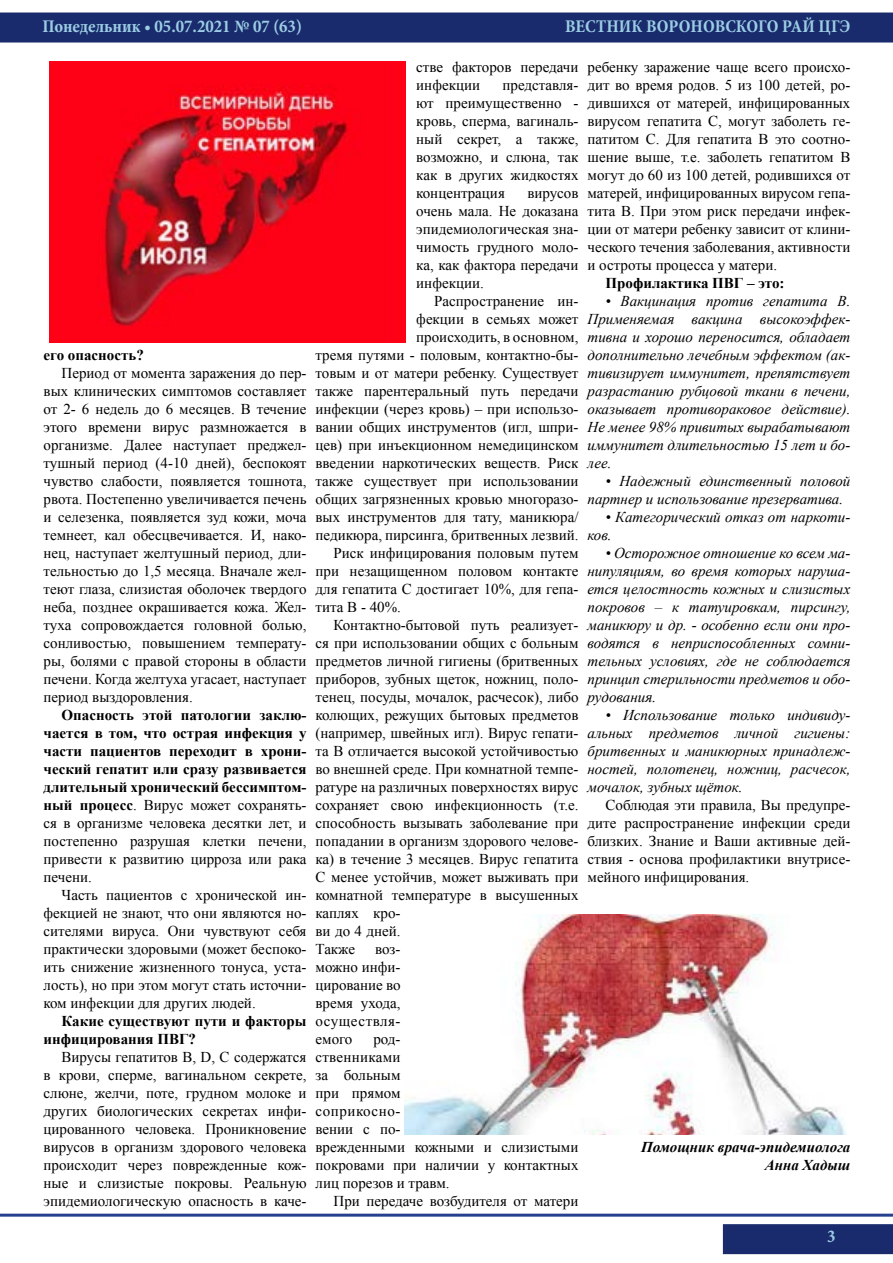
<style>
.page{position:relative;width:893px;height:1263px;background:#fff}
.page>*{position:absolute;margin:0;border:0;box-sizing:border-box;transform-origin:0 0}
.t1{font:700 condensed 18px "Minion Pro";color:#9ccde4}
.t2{font:15px/18px "Times New Roman";color:#000;text-align:justify}
.t3{font:italic 15px/18px "Times New Roman";color:#000;text-align:justify}
.t4{font:700 15px/18px "Times New Roman";color:#000;text-align:justify}
.t5{font:italic 700 15px/18px "Times New Roman";color:#000;text-align:right}
.s1{font-weight:400}
</style>
<div class="page">
<div style="left:723px;top:1224px;width:170px;height:30px;background:#192b6c"></div>
<div style="left:0;top:13px;width:893px;height:30px;background:#192b6c"></div>
<hr style="left:0;top:1214px;width:893px;height:3px;background:#25408f">
<img style="left:404px;top:914px;width:442px;height:220px">
<img style="left:49px;top:61px;width:356px;height:281px">
<p class="t1" style="left:43px;top:14px;width:261px">Понедельник • 05.07.2021 № 07 (63)</p>
<p class="t1" style="left:565px;top:14px;width:104px">ВЕСТНИК ВОРО</p>
<p class="t1" style="left:691px;top:14px;width:57px">НОВСКОГО</p>
<p class="t1" style="left:782px;top:14px;width:70px">РАЙ ЦГЭ</p>
<p class="t4" style="left:44px;top:346px;width:102px">его опасность?</p>
<p class="t2" style="left:44px;top:364px;width:264px;text-indent:18px">Период от момента заражения до пер&shy;вых клинических симптомов составляет от 2- 6 недель до 6 месяцев. В течение этого времени вирус размножается в организме. Далее наступает преджел&shy;тушный период (4-10 дней), беспокоят чувство слабости, появляется тошнота, рвота. Постепенно увеличивается печень и селезенка, появляется зуд кожи, моча темнеет, кал обесцвечивается. И, нако&shy;нец, наступает желтушный период, дли&shy;тельностью до 1,5 месяца. Вначале жел&shy;теют глаза, слизистая оболочек твердого неба, позднее окрашивается кожа. Жел&shy;туха сопровождается головной болью, сонливостью, повышением температу&shy;ры, болями с правой стороны в области печени. Когда желтуха угасает, наступает период выздоровления.</p>
<p class="t4" style="left:44px;top:706px;width:264px;text-indent:18px">Опасность этой патологии заклю&shy;чается в том, что острая инфекция у части пациентов переходит в хрони&shy;ческий гепатит или сразу развивается длительный хронический бессимптом&shy;ный процесс<span class="s1">. Вирус может сохранять&shy;ся в организме человека десятки лет, и постепенно разрушая клетки печени, привести к развитию цирроза или рака печени.</span></p>
<p class="t2" style="left:44px;top:886px;width:264px;text-indent:18px">Часть пациентов с хронической ин&shy;фекцией не знают, что они являются но&shy;сителями вируса. Они чувствуют себя практически здоровыми (может беспоко&shy;ить снижение жизненного тонуса, уста&shy;лость), но при этом могут стать источни&shy;ком инфекции для других людей.</p>
<p class="t4" style="left:44px;top:1012px;width:264px;text-indent:18px">Какие существуют пути и факторы инфицирования ПВГ?</p>
<p class="t2" style="left:44px;top:1048px;width:264px;text-indent:18px">Вирусы гепатитов В, D, С содержатся в крови, сперме, вагинальном секрете, слюне, желчи, поте, грудном молоке и других биологических секретах инфи&shy;цированного человека. Проникновение вирусов в организм здорового человека происходит через поврежденные кож&shy;ные и слизистые покровы. Реальную эпидемиологическую опасность в каче-</p>
<p class="t2" style="left:416px;top:58px;width:164px">стве факторов передачи инфекции</p>
<p class="t2" style="left:587px;top:58px;width:264px">ребенку заражение чаще всего происхо&shy;дит во время родов. 5 из 100 детей, ро&shy;дившихся от матерей, инфицированных вирусом гепатита С, могут заболеть ге&shy;патитом С. Для гепатита В это соотно&shy;шение выше, т.е. заболеть гепатитом В могут до 60 из 100 детей, родившихся от матерей, инфицированных вирусом гепа&shy;тита В. При этом риск передачи инфек&shy;ции от матери ребенку зависит от клини&shy;ческого течения заболевания, активности и остроты процесса у матери.</p>
<p class="t4" style="left:605px;top:274px;width:181px">Профилактика ПВГ – это:</p>
<p class="t3" style="left:587px;top:292px;width:264px;text-indent:18px">• Вакцинация против гепатита В.<br>Применяемая вакцина высокоэффек&shy;тивна и хорошо переносится, обладает дополнительно лечебным эффектом (ак&shy;тивизирует иммунитет, препятствует разрастанию рубцовой ткани в печени, оказывает противораковое действие).<br>Не менее 98% привитых вырабатывают иммунитет длительностью 15 лет и бо&shy;лее.</p>
<p class="t3" style="left:587px;top:472px;width:264px;text-indent:18px">• Надежный единственный половой партнер и использование презерватива.</p>
<p class="t3" style="left:587px;top:508px;width:264px;text-indent:18px">• Категорический отказ от наркоти&shy;ков.</p>
<p class="t3" style="left:587px;top:544px;width:264px;text-indent:18px">• Осторожное отношение ко всем ма&shy;нипуляциям, во время которых наруша&shy;ется целостность кожных и слизистых покровов – к татуировкам, пирсингу, маникюру и др. - особенно если они про&shy;водятся в неприспособленных сомни&shy;тельных условиях, где не соблюдается принцип стерильности предметов и обо&shy;рудования.</p>
<p class="t3" style="left:587px;top:706px;width:264px;text-indent:18px">• Использование только индивиду&shy;альных предметов личной гигиены: бритвенных и маникюрных принадлеж&shy;ностей, полотенец, ножниц, расчесок, мочалок, зубных щёток.</p>
<p class="t2" style="left:587px;top:796px;width:264px;text-indent:18px">Соблюдая эти правила, Вы предупре&shy;дите распространение инфекции среди близких. Знание и Ваши активные дей&shy;ствия - основа профилактики внутрисе&shy;мейного инфицирования.</p>
<p class="t2" style="left:416px;top:76px;width:164px;text-indent:86px">представля&shy;ют преимущественно - кровь, сперма, вагиналь&shy;ный секрет, а также, возможно, и слюна, так как в других жидкостях концентрация</p>
<p class="t2" style="left:416px;top:184px;width:164px;text-indent:111px">вирусов очень мала. Не доказана эпидемиологическая зна&shy;чимость грудного моло&shy;ка, как фактора передачи инфекции.</p>
<p class="t2" style="left:434px;top:292px;width:146px">Распространение ин-</p>
<p class="t2" style="left:416px;top:310px;width:164px">фекции в семьях может</p>
<p class="t2" style="left:416px;top:328px;width:164px">происходить, в основном,</p>
<p class="t2" style="left:316px;top:346px;width:264px">тремя путями - половым, контактно-бы-</p>
<p class="t2" style="left:316px;top:364px;width:264px">товым и от матери ребенку. Существует</p>
<p class="t2" style="left:316px;top:382px;width:264px">также парентеральный путь передачи</p>
<p class="t2" style="left:316px;top:400px;width:264px">инфекции (через кровь) – при использо-</p>
<p class="t2" style="left:316px;top:418px;width:264px">вании общих инструментов (игл, шпри-</p>
<p class="t2" style="left:316px;top:436px;width:264px">цев) при инъекционном немедицинском</p>
<p class="t2" style="left:316px;top:454px;width:264px">введении наркотических веществ. Риск</p>
<p class="t2" style="left:316px;top:472px;width:264px">также существует при использовании</p>
<p class="t2" style="left:316px;top:490px;width:264px">общих загрязненных кровью многоразо-</p>
<p class="t2" style="left:316px;top:508px;width:264px">вых инструментов для тату, маникюра/</p>
<p class="t2" style="left:316px;top:526px;width:264px">педикюра, пирсинга, бритвенных лезвий.</p>
<p class="t2" style="left:334px;top:544px;width:246px">Риск инфицирования половым путем</p>
<p class="t2" style="left:316px;top:562px;width:264px">при незащищенном половом контакте</p>
<p class="t2" style="left:316px;top:580px;width:264px">для гепатита С достигает 10%, для гепа-</p>
<p class="t2" style="left:316px;top:598px;width:87px">тита В - 40%.</p>
<p class="t2" style="left:334px;top:616px;width:246px">Контактно-бытовой путь реализует-</p>
<p class="t2" style="left:316px;top:634px;width:264px">ся при использовании общих с больным</p>
<p class="t2" style="left:316px;top:652px;width:264px">предметов личной гигиены (бритвенных</p>
<p class="t2" style="left:316px;top:670px;width:264px">приборов, зубных щеток, ножниц, поло-</p>
<p class="t2" style="left:316px;top:688px;width:264px">тенец, посуды, мочалок, расчесок), либо</p>
<p class="t2" style="left:316px;top:706px;width:264px">колющих, режущих бытовых предметов</p>
<p class="t2" style="left:316px;top:724px;width:264px">(например, швейных игл). Вирус гепати-</p>
<p class="t2" style="left:316px;top:742px;width:264px">та В отличается высокой устойчивостью</p>
<p class="t2" style="left:316px;top:760px;width:264px">во внешней среде. При комнатной темпе-</p>
<p class="t2" style="left:316px;top:778px;width:264px">ратуре на различных поверхностях вирус</p>
<p class="t2" style="left:316px;top:796px;width:264px">сохраняет свою инфекционность (т.е.</p>
<p class="t2" style="left:316px;top:814px;width:264px">способность вызывать заболевание при</p>
<p class="t2" style="left:316px;top:832px;width:264px">попадании в организм здорового челове-</p>
<p class="t2" style="left:316px;top:850px;width:264px">ка) в течение 3 месяцев. Вирус гепатита</p>
<p class="t2" style="left:316px;top:868px;width:264px">С менее устойчив, может выживать при</p>
<p class="t2" style="left:316px;top:886px;width:264px">комнатной температуре в высушенных</p>
<p class="t2" style="left:316px;top:904px;width:86px">каплях кро-</p>
<p class="t2" style="left:316px;top:922px;width:86px">ви до 4 дней.</p>
<p class="t2" style="left:316px;top:940px;width:41px">Также</p>
<p class="t2" style="left:316px;top:940px;width:86px;text-indent:60px">воз&shy;можно инфи&shy;цирование во время ухода, осуществля&shy;емого</p>
<p class="t2" style="left:316px;top:1030px;width:264px;text-align:left;text-indent:58px">род-<br>ственниками<br>за больным<br>при прямом<br>соприкосно-<br>вении с по-<br>врежденными кожными и слизистыми покровами при наличии у контактных лиц порезов и травм.</p>
<p class="t2" style="left:334px;top:1192px;width:246px">При передаче возбудителя от матери</p>
<p class="t5" style="left:641px;top:1138px;width:211px">Помощник врача-эпидемиолога<br>Анна Хадыш</p>
<p class="t1" style="left:827px;top:1224px;width:10px">3</p>
</div>
